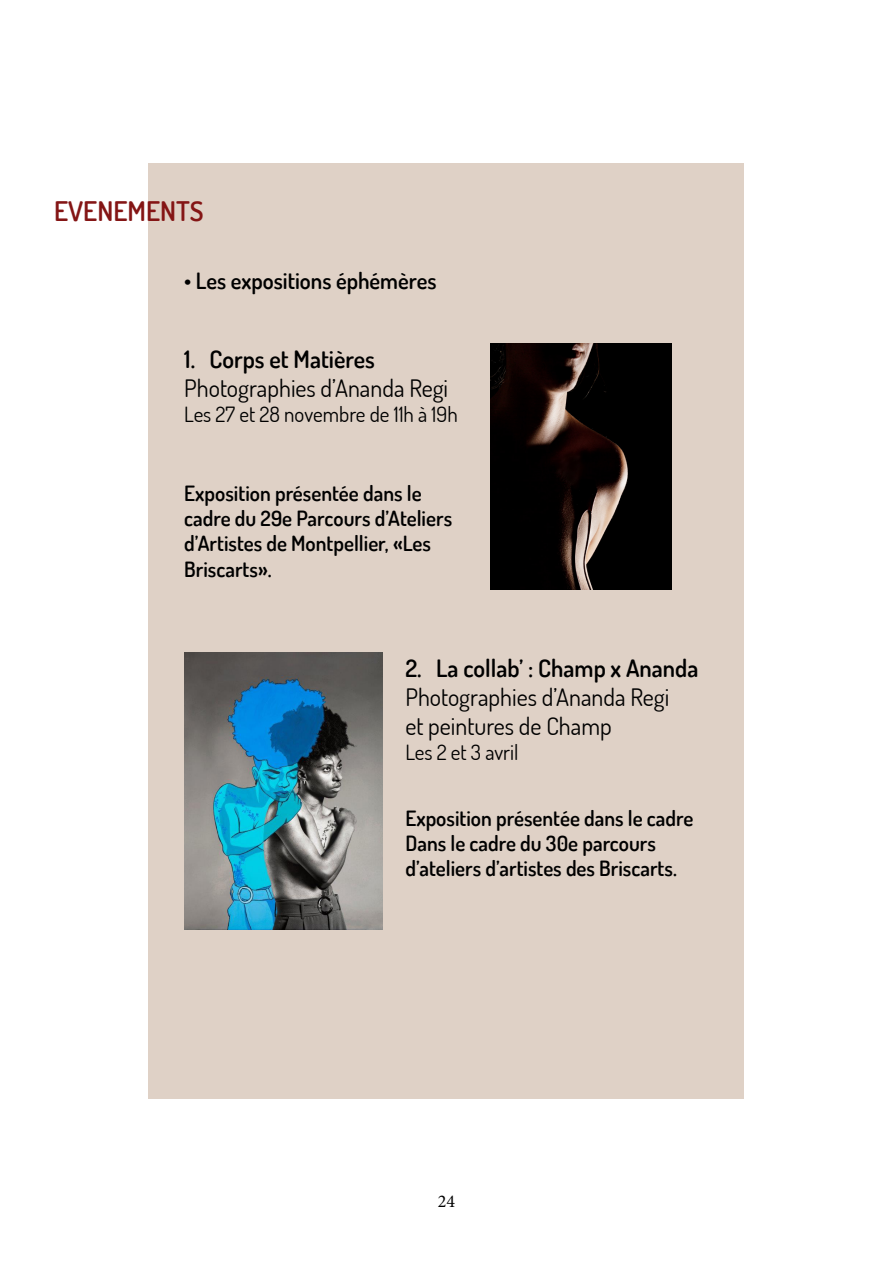
<style>
.page{position:relative;width:893px;height:1263px;background:#fff}
.page>*{position:absolute;margin:0;border:0;box-sizing:border-box;transform-origin:0 0}
.t1{font:600 27px "Dosis";color:#841515}
.t2{font:24px/28.8px "Dosis";color:#000}
.t3{font:600 24px "Dosis";color:#000}
.t4{font:600 22.5px "Dosis";color:#000}
.t5{font:600 21px/25.2px "Dosis";color:#000}
.t6{font:21px "Dosis";color:#000}
.t7{font:18px "Minion Pro";color:#000}
</style>
<div class="page">
<div style="left:149px;top:164px;width:595px;height:935px;background:#dfd1c6"></div>
<img style="left:490px;top:344px;width:182px;height:246px">
<img style="left:184px;top:653px;width:199px;height:276px">
<p class="t1" style="left:54px;top:194px;width:151px">EVENEMENTS</p>
<p class="t4" style="left:184px;top:266px;width:254px">• Les expositions éphémères</p>
<p class="t3" style="left:184px;top:344px;width:192px">1. Corps et Matières</p>
<p class="t2" style="left:184px;top:373px;width:265px">Photographies d’Ananda Regi</p>
<p class="t6" style="left:184px;top:401px;width:275px">Les 27 et 28 novembre de 11h à 19h</p>
<p class="t5" style="left:184px;top:480px;width:269px">Exposition présentée dans le cadre du 29e Parcours d’Ateliers d’Artistes de Montpellier, «Les<br>Briscarts».</p>
<p class="t3" style="left:405px;top:653px;width:295px">2. La collab’ : Champ x Ananda</p>
<p class="t2" style="left:405px;top:682px;width:265px">Photographies d’Ananda Regi et peintures de Champ</p>
<p class="t6" style="left:405px;top:739px;width:115px">Les 2 et 3 avril</p>
<p class="t5" style="left:405px;top:805px;width:290px">Exposition présentée dans le cadre<br>Dans le cadre du 30e parcours d’ateliers d’artistes des Briscarts.</p>
<p class="t7" style="left:438px;top:1189px;width:19px">24</p>
</div>
